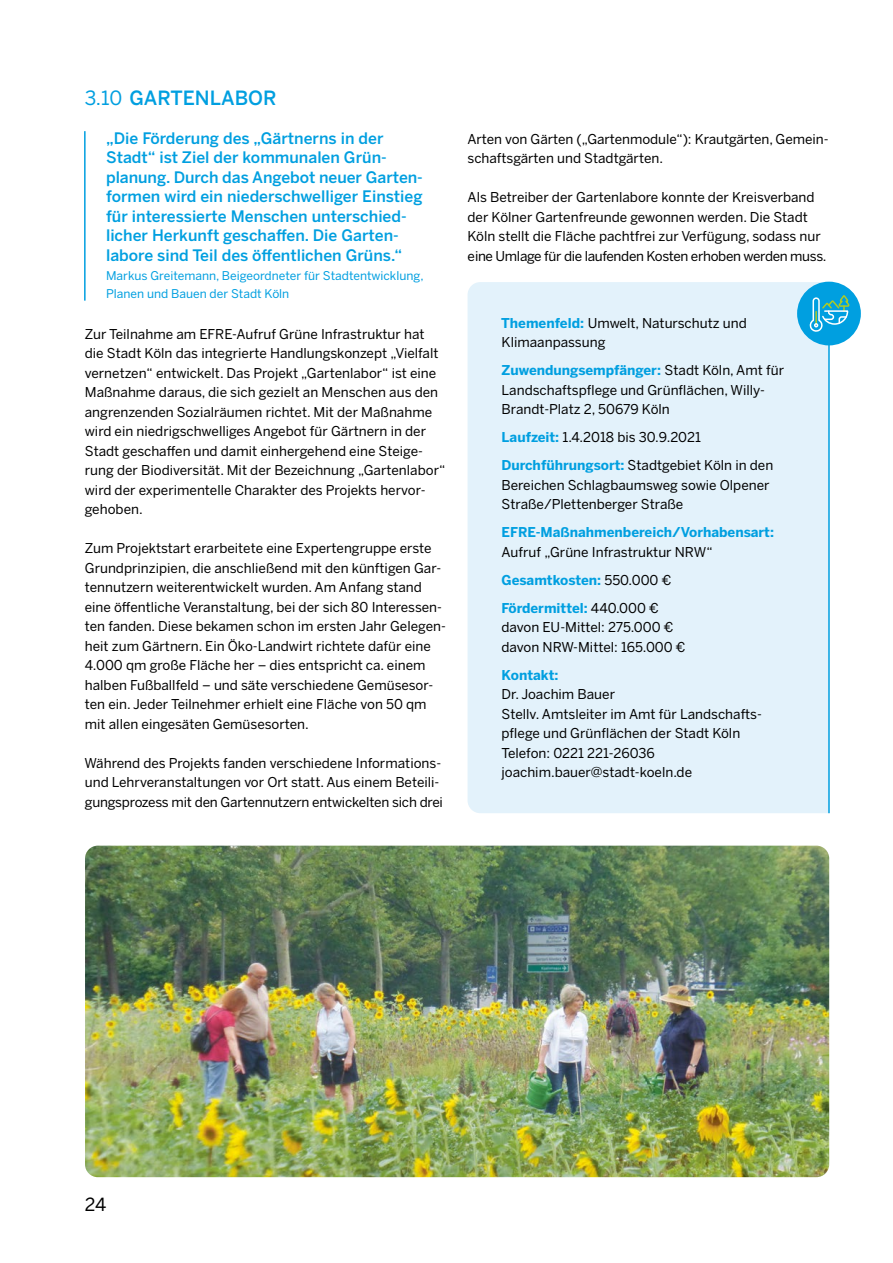
<style>
.page{position:relative;width:893px;height:1263px;background:#fff}
.page>*{position:absolute;margin:0;border:0;box-sizing:border-box;transform-origin:0 0}
.t1{font:500 19.5px "Benton Sans";color:#009fe0}
.t2{font:18px "Benton Sans";color:#000}
.t3{font:500 15.75px/19.5px "Benton Sans";color:#009fe0}
.t4{font:13.5px/19.5px "Benton Sans";color:#000}
.t5{font:700 13.5px/19.5px "Benton Sans";color:#009fe0}
.t6{font:12px/18px "Benton Sans";color:#009fe0}
.s1{font-weight:400}
.s2{font-weight:700;color:#009fe0}
.s3{font-weight:400;color:#000}
</style>
<div class="page">
<hr style="left:84px;top:131px;width:2px;height:170px;background:#009fe0">
<div style="left:468px;top:282px;width:360px;height:531px;background:#e3f2fb"></div>
<hr style="left:828px;top:282px;width:2px;height:531px;background:#009fe0">
<img style="left:85px;top:846px;width:744px;height:331px">
<div style="left:797px;top:282px;width:64px;height:63px;background:#009fe0;border-radius:50%"></div>
<svg style="left:810px;top:295px;width:40px;height:37px"></svg>
<h3 class="t1" style="left:85px;top:85px;width:193px"><span class="s1">3.10</span> GARTENLABOR</h3>
<p class="t3" style="left:106px;top:128px;width:318px">„Die Förderung des „Gärtnerns in der Stadt“ ist Ziel der kommunalen Grün&shy;planung. Durch das Angebot neuer Garten&shy;formen wird ein niederschwelliger Einstieg für interessierte Menschen unterschied&shy;licher Herkunft geschaffen. Die Garten&shy;labore sind Teil des öffentlichen Grüns.“</p>
<p class="t6" style="left:106px;top:267px;width:319px">Markus Greitemann, Beigeordneter für Stadtentwicklung,<br>Planen und Bauen der Stadt Köln</p>
<p class="t4" style="left:85px;top:324px;width:362px">Zur Teilnahme am EFRE-Aufruf Grüne Infrastruktur hat die Stadt Köln das integrierte Handlungskonzept „Vielfalt vernetzen“ entwickelt. Das Projekt „Gartenlabor“ ist eine Maßnahme daraus, die sich gezielt an Menschen aus den angrenzenden Sozialräumen richtet. Mit der Maßnahme wird ein niedrigschwelliges Angebot für Gärtnern in der Stadt geschaffen und damit einhergehend eine Steige&shy;rung der Biodiversität. Mit der Bezeichnung „Gartenlabor“ wird der experimentelle Charakter des Projekts hervor&shy;gehoben.</p>
<p class="t4" style="left:85px;top:538px;width:363px">Zum Projektstart erarbeitete eine Expertengruppe erste Grundprinzipien, die anschließend mit den künftigen Gar&shy;tennutzern weiterentwickelt wurden. Am Anfang stand eine öffentliche Veranstaltung, bei der sich 80 Interessen&shy;ten fanden. Diese bekamen schon im ersten Jahr Gelegen&shy;heit zum Gärtnern. Ein Öko-Landwirt richtete dafür eine 4.000 qm große Fläche her – dies entspricht ca. einem halben Fußballfeld – und säte verschiedene Gemüsesor&shy;ten ein. Jeder Teilnehmer erhielt eine Fläche von 50 qm mit allen eingesäten Gemüsesorten.</p>
<p class="t4" style="left:84px;top:753px;width:360px">Während des Projekts fanden verschiedene Informations&shy;und Lehrveranstaltungen vor Ort statt. Aus einem Beteili&shy;gungsprozess mit den Gartennutzern entwickelten sich drei</p>
<p class="t4" style="left:468px;top:129px;width:361px">Arten von Gärten („Gartenmodule“): Krautgärten, Gemein&shy;schaftsgärten und Stadtgärten.</p>
<p class="t4" style="left:468px;top:187px;width:360px">Als Betreiber der Gartenlabore konnte der Kreisverband der Kölner Gartenfreunde gewonnen werden. Die Stadt Köln stellt die Fläche pachtfrei zur Verfügung, sodass nur eine Umlage für die laufenden Kosten erhoben werden muss.</p>
<p class="t4" style="left:501px;top:313px;width:247px"><span class="s2">Themenfeld:</span> Umwelt, Naturschutz und<br>Klimaanpassung</p>
<p class="t4" style="left:502px;top:360px;width:284px"><span class="s2">Zuwendungsempfänger:</span> Stadt Köln, Amt für<br>Landschaftspflege und Grünflächen, Willy-<br>Brandt-Platz 2, 50679 Köln</p>
<p class="t4" style="left:502px;top:427px;width:201px"><span class="s2">Laufzeit:</span> 1.4.2018 bis 30.9.2021</p>
<p class="t4" style="left:502px;top:455px;width:273px"><span class="s2">Durchführungsort:</span> Stadtgebiet Köln in den<br>Bereichen Schlagbaumsweg sowie Olpener<br>Straße/Plettenberger Straße</p>
<p class="t5" style="left:502px;top:523px;width:274px">EFRE-Maßnahmenbereich/Vorhabensart:<br><span class="s3">Aufruf „Grüne Infrastruktur NRW“</span></p>
<p class="t5" style="left:502px;top:570px;width:171px">Gesamtkosten: <span class="s3">550.000 €</span></p>
<p class="t4" style="left:502px;top:598px;width:186px"><span class="s2">Fördermittel:</span> 440.000 € davon EU-Mittel: 275.000 € davon NRW-Mittel: 165.000 €</p>
<p class="t4" style="left:502px;top:665px;width:260px"><span class="s2">Kontakt:<br></span>Dr. Joachim Bauer<br>Stellv. Amtsleiter im Amt für Landschafts&shy;pflege und Grünflächen der Stadt Köln<br>Telefon: 0221 221-26036 joachim.bauer@stadt-koeln.de</p>
<h2 class="t2" style="left:85px;top:1193px;width:23px">24</h2>
</div>
